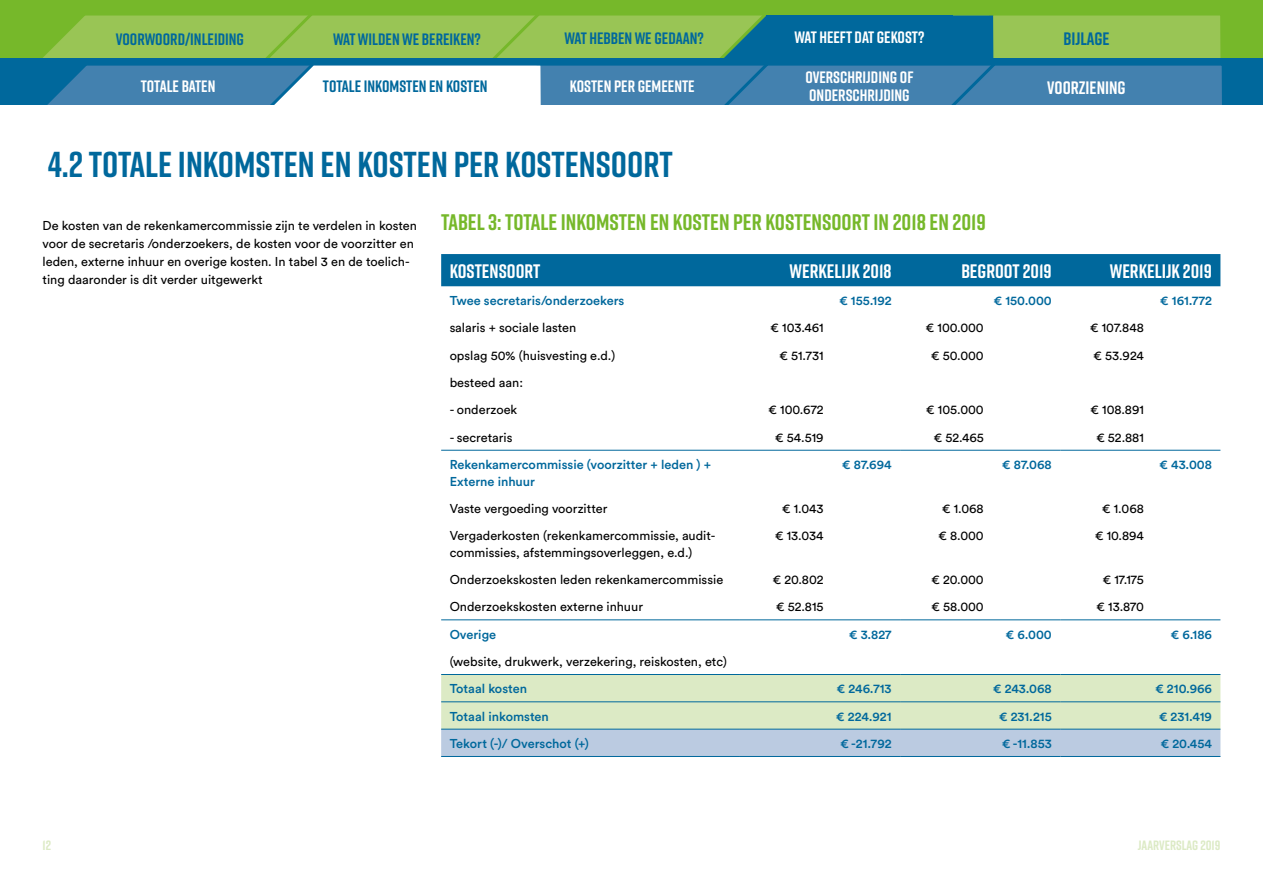
<style>
.page{position:relative;width:1263px;height:893px;background:#fff}
.page>*{position:absolute;margin:0;border:0;box-sizing:border-box;transform-origin:0 0}
.H3{font:700 36px "Rift";color:#00689c}
.H4{font:700 22.5px "Rift";color:#76b82a}
.tabelkop{font:700 19.5px "Rift";color:#fff}
.t1{font:700 18px "Rift";color:#fff}
.t2{font:700 18px "Rift";color:#00689c}
.t3{font:700 16.5px "Rift";color:#00689c}
.t4{font:700 16.5px/18px "Rift";color:#fff}
.t5{font:700 13.5px "Rift";color:#dceac5}
.tabel{font:12.75px/17.7px "Circular Std";color:#000}
.tabel-2{font:500 12.75px/16.5px "Circular Std";color:#00689c}
</style>
<div class="page">
<div style="left:0;top:0;width:1263px;height:58px;background:#76b82a"></div>
<div style="left:0;top:58px;width:1263px;height:48px;background:#00689c"></div>
<svg style="left:941px;top:254px;width:280px;height:503px"></svg>
<svg style="left:43px;top:15px;width:1179px;height:90px;background:#66a08f"></svg>
<div style="left:0;top:105px;width:1263px;height:10px;background:#fff"></div>
<div style="left:441px;top:254px;width:779px;height:32px;background:#00689c"></div>
<svg style="left:441px;top:675px;width:779px;height:81px;background:#cfdecd"></svg>
<hr style="left:441px;top:450px;width:299px;height:1px;background:#00689c">
<hr style="left:740px;top:450px;width:160px;height:1px;background:#00689c">
<hr style="left:900px;top:450px;width:160px;height:1px;background:#00689c">
<hr style="left:1060px;top:450px;width:160px;height:1px;background:#00689c">
<hr style="left:441px;top:619px;width:299px;height:1px;background:#00689c">
<hr style="left:441px;top:674px;width:299px;height:1px;background:#00689c">
<hr style="left:740px;top:674px;width:160px;height:1px;background:#00689c">
<hr style="left:900px;top:674px;width:160px;height:1px;background:#00689c">
<hr style="left:1060px;top:674px;width:160px;height:1px;background:#00689c">
<hr style="left:441px;top:701px;width:299px;height:1px;background:#00689c">
<hr style="left:740px;top:701px;width:160px;height:1px;background:#00689c">
<hr style="left:900px;top:701px;width:160px;height:1px;background:#00689c">
<hr style="left:1060px;top:701px;width:160px;height:1px;background:#00689c">
<hr style="left:441px;top:729px;width:299px;height:1px;background:#00689c">
<hr style="left:740px;top:729px;width:160px;height:1px;background:#00689c">
<hr style="left:900px;top:729px;width:160px;height:1px;background:#00689c">
<hr style="left:1060px;top:729px;width:160px;height:1px;background:#00689c">
<hr style="left:441px;top:756px;width:299px;height:1px;background:#00689c">
<hr style="left:740px;top:756px;width:160px;height:1px;background:#00689c">
<hr style="left:900px;top:756px;width:160px;height:1px;background:#00689c">
<hr style="left:1060px;top:756px;width:160px;height:1px;background:#00689c">
<hr style="left:740px;top:619px;width:160px;height:1px;background:#00689c">
<hr style="left:900px;top:619px;width:160px;height:1px;background:#00689c">
<hr style="left:1060px;top:619px;width:160px;height:1px;background:#00689c">
<p class="t3" style="left:116px;top:28px;width:130px">VOORWOORD/INLEIDING</p>
<p class="t3" style="left:333px;top:27px;width:149px">WAT WILDEN WE BEREIKEN?</p>
<p class="t3" style="left:564px;top:26px;width:141px">WAT HEBBEN WE GEDAAN?</p>
<p class="t4" style="left:794px;top:28px;width:131px">WAT HEEFT DAT GEKOST?</p>
<h3 class="t2" style="left:1063px;top:26px;width:48px">BIJLAGE</h3>
<p class="t4" style="left:141px;top:77px;width:76px">TOTALE BATEN</p>
<p class="t4" style="left:570px;top:77px;width:126px">KOSTEN PER GEMEENTE</p>
<p class="t4" style="left:805px;top:68px;width:110px">OVERSCHRIJDING OF<br>ONDERSCHRIJDING</p>
<p class="t3" style="left:323px;top:74px;width:166px">TOTALE INKOMSTEN EN KOSTEN</p>
<h3 class="t1" style="left:1047px;top:75px;width:80px">VOORZIENING</h3>
<h4 class="H3" style="left:48px;top:139px;width:626px">4.2 TOTALE INKOMSTEN EN KOSTEN PER KOSTENSOORT</h4>
<p class="tabel" style="left:43px;top:217px;width:376px">De kosten van de rekenkamercommissie zijn te verdelen in kosten voor de secretaris /onderzoekers, de kosten voor de voorzitter en leden, externe inhuur en overige kosten. In tabel 3 en de toelich&shy;ting daaronder is dit verder uitgewerkt</p>
<h5 class="H4" style="left:441px;top:206px;width:546px">TABEL 3: TOTALE INKOMSTEN EN KOSTEN PER KOSTENSOORT IN 2018 EN 2019</h5>
<p class="tabelkop" style="left:450px;top:257px;width:92px">KOSTENSOORT</p>
<p class="tabelkop" style="left:790px;top:257px;width:103px">WERKELIJK 2018</p>
<p class="tabelkop" style="left:961px;top:257px;width:92px">BEGROOT 2019</p>
<p class="tabelkop" style="left:1110px;top:257px;width:104px">WERKELIJK 2019</p>
<p class="tabel-2" style="left:450px;top:292px;width:176px">Twee secretaris/onderzoekers</p>
<p class="tabel-2" style="left:839px;top:292px;width:54px">€ 155.192</p>
<p class="tabel-2" style="left:993px;top:292px;width:60px">€ 150.000</p>
<p class="tabel-2" style="left:1160px;top:292px;width:54px">€ 161.772</p>
<p class="tabel" style="left:450px;top:319px;width:128px">salaris + sociale lasten</p>
<p class="tabel" style="left:770px;top:319px;width:55px">€ 103.461</p>
<p class="tabel" style="left:925px;top:319px;width:60px">€ 100.000</p>
<p class="tabel" style="left:1090px;top:319px;width:56px">€ 107.848</p>
<p class="tabel" style="left:450px;top:346px;width:167px">opslag 50% (huisvesting e.d.)</p>
<p class="tabel" style="left:779px;top:346px;width:46px">€ 51.731</p>
<p class="tabel" style="left:931px;top:346px;width:54px">€ 50.000</p>
<p class="tabel" style="left:1093px;top:346px;width:52px">€ 53.924</p>
<p class="tabel" style="left:450px;top:374px;width:75px">besteed aan:</p>
<p class="tabel" style="left:450px;top:401px;width:69px">- onderzoek</p>
<p class="tabel" style="left:768px;top:401px;width:57px">€ 100.672</p>
<p class="tabel" style="left:926px;top:401px;width:59px">€ 105.000</p>
<p class="tabel" style="left:1090px;top:401px;width:55px">€ 108.891</p>
<p class="tabel" style="left:450px;top:428px;width:64px">- secretaris</p>
<p class="tabel" style="left:775px;top:428px;width:50px">€ 54.519</p>
<p class="tabel" style="left:933px;top:428px;width:52px">€ 52.465</p>
<p class="tabel" style="left:1096px;top:428px;width:49px">€ 52.881</p>
<p class="tabel-2" style="left:450px;top:456px;width:263px">Rekenkamercommissie (voorzitter + leden ) +<br>Externe inhuur</p>
<p class="tabel-2" style="left:842px;top:456px;width:51px">€ 87.694</p>
<p class="tabel-2" style="left:1002px;top:456px;width:51px">€ 87.068</p>
<p class="tabel-2" style="left:1159px;top:456px;width:54px">€ 43.008</p>
<p class="tabel" style="left:450px;top:499px;width:159px">Vaste vergoeding voorzitter</p>
<p class="tabel" style="left:782px;top:499px;width:43px">€ 1.043</p>
<p class="tabel" style="left:942px;top:499px;width:43px">€ 1.068</p>
<p class="tabel" style="left:1102px;top:499px;width:43px">€ 1.068</p>
<p class="tabel" style="left:450px;top:527px;width:267px;line-height:16.5px">Vergaderkosten (rekenkamercommissie, audit&shy;commissies, afstemmingsoverleggen, e.d.)</p>
<p class="tabel" style="left:775px;top:527px;width:50px">€ 13.034</p>
<p class="tabel" style="left:938px;top:527px;width:47px">€ 8.000</p>
<p class="tabel" style="left:1095px;top:527px;width:51px">€ 10.894</p>
<p class="tabel" style="left:450px;top:570px;width:275px">Onderzoekskosten leden rekenkamercommissie</p>
<p class="tabel" style="left:772px;top:570px;width:53px">€ 20.802</p>
<p class="tabel" style="left:931px;top:570px;width:54px">€ 20.000</p>
<p class="tabel" style="left:1102px;top:570px;width:43px">€ 17.175</p>
<p class="tabel" style="left:450px;top:598px;width:195px">Onderzoekskosten externe inhuur</p>
<p class="tabel" style="left:776px;top:598px;width:49px">€ 52.815</p>
<p class="tabel" style="left:931px;top:598px;width:54px">€ 58.000</p>
<p class="tabel" style="left:1096px;top:598px;width:49px">€ 13.870</p>
<p class="tabel-2" style="left:450px;top:626px;width:48px">Overige</p>
<p class="tabel-2" style="left:849px;top:626px;width:44px">€ 3.827</p>
<p class="tabel-2" style="left:1005px;top:626px;width:48px">€ 6.000</p>
<p class="tabel-2" style="left:1170px;top:626px;width:43px">€ 6.186</p>
<p class="tabel" style="left:450px;top:652px;width:279px">(website, drukwerk, verzekering, reiskosten, etc)</p>
<p class="tabel-2" style="left:450px;top:680px;width:79px">Totaal kosten</p>
<p class="tabel-2" style="left:837px;top:680px;width:56px">€ 246.713</p>
<p class="tabel-2" style="left:993px;top:680px;width:60px">€ 243.068</p>
<p class="tabel-2" style="left:1155px;top:680px;width:58px">€ 210.966</p>
<p class="tabel-2" style="left:450px;top:708px;width:101px">Totaal inkomsten</p>
<p class="tabel-2" style="left:836px;top:708px;width:57px">€ 224.921</p>
<p class="tabel-2" style="left:999px;top:708px;width:54px">€ 231.215</p>
<p class="tabel-2" style="left:1159px;top:708px;width:55px">€ 231.419</p>
<p class="tabel-2" style="left:450px;top:735px;width:141px">Tekort (-)/ Overschot (+)</p>
<p class="tabel-2" style="left:840px;top:735px;width:53px">€ -21.792</p>
<p class="tabel-2" style="left:1002px;top:735px;width:52px">€ -11.853</p>
<p class="tabel-2" style="left:1160px;top:735px;width:53px">€ 20.454</p>
<p class="t5" style="left:43px;top:836px;width:10px">12</p>
<p class="t5" style="left:1138px;top:836px;width:84px">JAARVERSLAG 2019</p>
</div>
